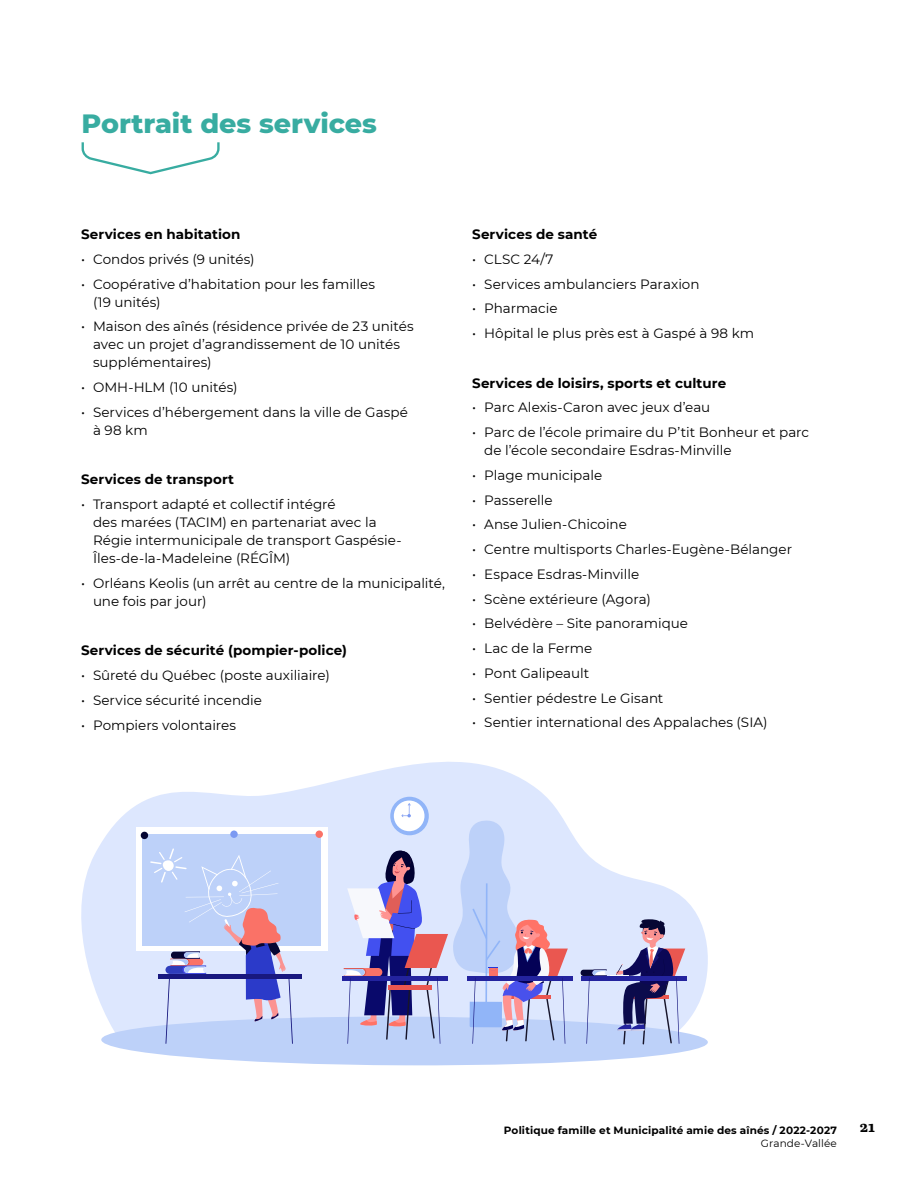
<style>
.page{position:relative;width:918px;height:1188px;background:#fff}
.page>*{position:absolute;margin:0;border:0;box-sizing:border-box;transform-origin:0 0}
.t1{font:800 27px "Montserrat";color:#38aca1}
.t2{font:700 15px "Abril Text";color:#000}
.t3{font:13.5px/18px "Montserrat";color:#000}
.t4{font:700 13.5px "Montserrat";letter-spacing:.005em;color:#000}
.t5{font:700 10.5px "Montserrat";letter-spacing:.015em;color:#000}
.t6{font:10.5px "Montserrat";letter-spacing:.01em;color:#000}
</style>
<div class="page">
<svg style="left:81px;top:142px;width:139px;height:33px"></svg>
<svg style="left:81px;top:762px;width:471px;height:242px"></svg>
<svg style="left:390px;top:797px;width:39px;height:38px"></svg>
<div style="left:394px;top:801px;width:31px;height:30px;background:#fff;border-radius:50%"></div>
<svg style="left:101px;top:803px;width:607px;height:263px;background:#c8ceed"></svg>
<h1 class="t1" style="left:82px;top:103px;width:297px">Portrait des services</h1>
<p class="t4" style="left:81px;top:225px;width:161px">Services en habitation</p>
<p class="t3" style="left:81px;top:250px;width:175px">• Condos privés (9 unités)</p>
<p class="t3" style="left:93px;top:274px;width:284px;text-indent:-12px">• Coopérative d’habitation pour les familles (19 unités)</p>
<p class="t3" style="left:93px;top:317px;width:322px;text-indent:-12px">• Maison des aînés (résidence privée de 23 unités avec un projet d’agrandissement de 10 unités supplémentaires)</p>
<p class="t3" style="left:81px;top:378px;width:158px">• OMH-HLM (10 unités)</p>
<p class="t3" style="left:93px;top:403px;width:316px;text-indent:-12px">• Services d’hébergement dans la ville de Gaspé à 98 km</p>
<p class="t4" style="left:81px;top:470px;width:155px">Services de transport</p>
<p class="t3" style="left:93px;top:495px;width:310px;text-indent:-12px">• Transport adapté et collectif intégré<br>des marées (TACIM) en partenariat avec la Régie intermunicipale de transport Gaspésie-Îles-de-la-Madeleine (RÉGÎM)</p>
<p class="t3" style="left:93px;top:574px;width:353px;text-indent:-12px">• Orléans Keolis (un arrêt au centre de la municipalité, une fois par jour)</p>
<p class="t4" style="left:81px;top:641px;width:267px">Services de sécurité (pompier-police)</p>
<p class="t3" style="left:81px;top:666px;width:250px">• Sûreté du Québec (poste auxiliaire)</p>
<p class="t3" style="left:81px;top:691px;width:183px">• Service sécurité incendie</p>
<p class="t3" style="left:81px;top:715px;width:157px">• Pompiers volontaires</p>
<p class="t4" style="left:472px;top:225px;width:127px">Services de santé</p>
<p class="t3" style="left:472px;top:250px;width:83px">• CLSC 24/7</p>
<p class="t3" style="left:472px;top:274px;width:229px">• Services ambulanciers Paraxion</p>
<p class="t3" style="left:472px;top:299px;width:87px">• Pharmacie</p>
<p class="t3" style="left:472px;top:324px;width:284px">• Hôpital le plus près est à Gaspé à 98 km</p>
<p class="t4" style="left:472px;top:373px;width:255px">Services de loisirs, sports et culture</p>
<p class="t3" style="left:472px;top:398px;width:240px">• Parc Alexis-Caron avec jeux d’eau</p>
<p class="t3" style="left:484px;top:423px;width:326px;text-indent:-12px">• Parc de l’école primaire du P’tit Bonheur et parc de l’école secondaire Esdras-Minville</p>
<p class="t3" style="left:472px;top:466px;width:132px">• Plage municipale</p>
<p class="t3" style="left:472px;top:490px;width:82px">• Passerelle</p>
<p class="t3" style="left:472px;top:515px;width:156px">• Anse Julien-Chicoine</p>
<p class="t3" style="left:472px;top:540px;width:321px">• Centre multisports Charles-Eugène-Bélanger</p>
<p class="t3" style="left:472px;top:565px;width:168px">• Espace Esdras-Minville</p>
<p class="t3" style="left:472px;top:589px;width:180px">• Scène extérieure (Agora)</p>
<p class="t3" style="left:472px;top:614px;width:217px">• Belvédère – Site panoramique</p>
<p class="t3" style="left:472px;top:639px;width:121px">• Lac de la Ferme</p>
<p class="t3" style="left:472px;top:664px;width:119px">• Pont Galipeault</p>
<p class="t3" style="left:472px;top:688px;width:193px">• Sentier pédestre Le Gisant</p>
<p class="t3" style="left:472px;top:713px;width:297px">• Sentier international des Appalaches (SIA)</p>
<p class="t5" style="left:504px;top:1122px;width:335px">Politique famille et Municipalité amie des aînés / 2022-2027</p>
<p class="t2" style="left:860px;top:1115px;width:17px">21</p>
<p class="t6" style="left:761px;top:1136px;width:78px">Grande-Vallée</p>
</div>
